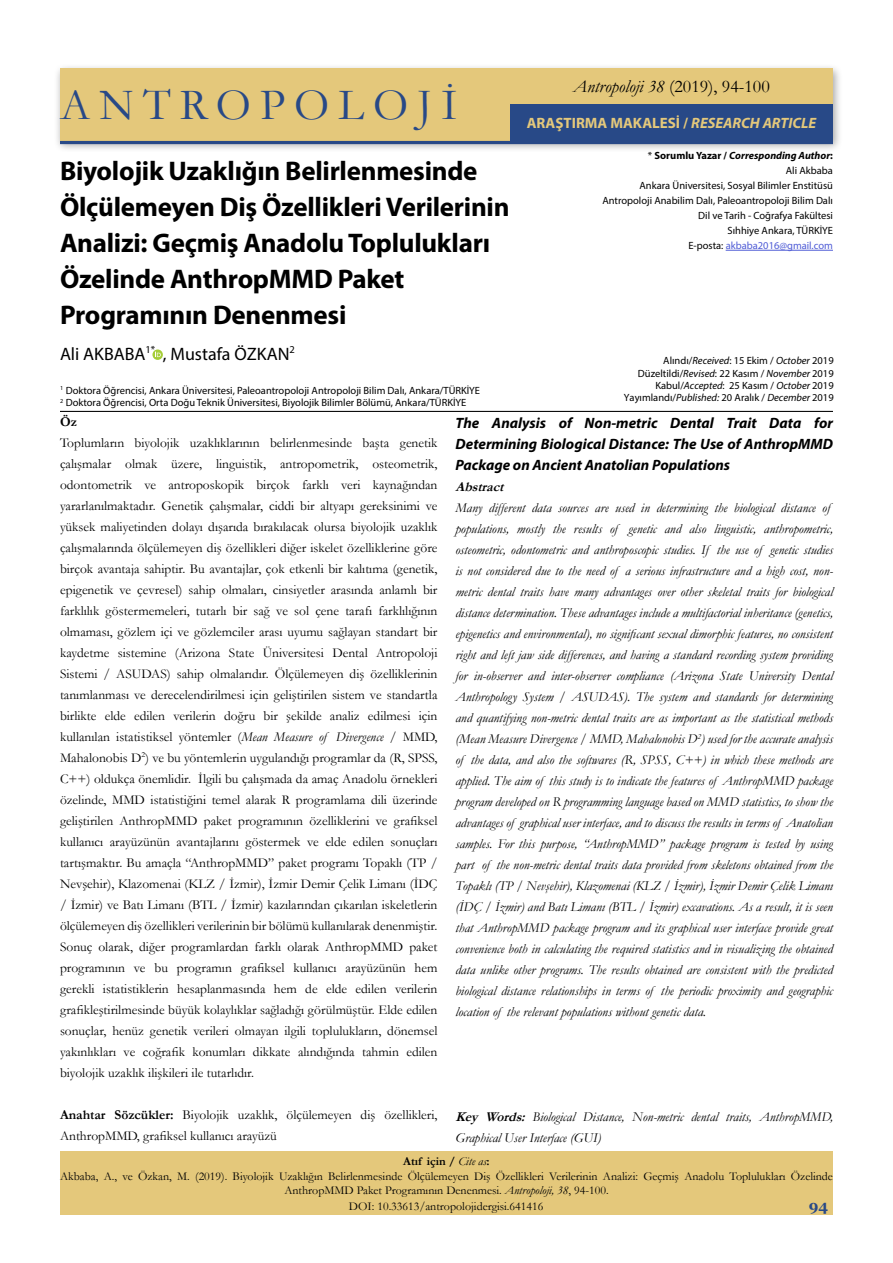
<style>
.page{position:relative;width:893px;height:1263px;background:#fff}
.page>*{position:absolute;margin:0;border:0;box-sizing:border-box;transform-origin:0 0}
.t1{font:45px "Garamond";letter-spacing:.2em;color:#284987}
.t2{font:700 27px/36px "Myriad Pro";letter-spacing:-.01em;color:#000}
.t3{font:italic 18px "Garamond";color:#000}
.t4{font:18px "Myriad Pro";color:#000}
.t5{font:italic 700 15px/21px "Myriad Pro";color:#000;text-align:justify}
.t6{font:700 15px "Myriad Pro";color:#e4c87b}
.t7{font:700 15px "Georgia";color:#294a87}
.t8{font:13.5px/21px "Garamond";color:#000;text-align:justify}
.t9{font:italic 13.5px/21px "Garamond";color:#000}
.t10{font:italic 700 13.5px "Garamond";color:#000}
.t11{font:700 13.5px "Garamond";color:#000}
.t12{font:12px/14.4px "Garamond";color:#000;text-align:center}
.t13{font:700 12px "Garamond";color:#000}
.t14{font:10.5px/12.5px "Myriad Pro";color:#000;text-align:right}
.t15{font:italic 700 10.5px "Myriad Pro";color:#000}
.t16{font:10.5px "Myriad Pro";color:#4f5cd6}
.s1{font-style:normal}
.s2{font-style:italic}
.s3{font-weight:400;font-style:normal}
.s4{color:#000}
.s5{font-weight:700}
.s6{font-weight:400;font-style:italic}
</style>
<div class="page">
<div style="left:54px;top:64px;width:789px;height:89px;background:#000;opacity:.35"></div>
<div style="left:60px;top:68px;width:773px;height:73px;background:#e4c87b"></div>
<hr style="left:60px;top:141px;width:773px;height:3px;background:#284987">
<hr style="left:726px;top:250px;width:107px;height:1px;background:#4f5cd6">
<hr style="left:60px;top:411px;width:773px;height:1px;background:#000">
<div style="left:510px;top:105px;width:323px;height:36px;background:#284987"></div>
<svg style="left:152px;top:349px;width:11px;height:11px"></svg>
<svg style="left:155px;top:351px;width:6px;height:6px"></svg>
<div style="left:60px;top:1151px;width:773px;height:64px;background:#e4c87b"></div>
<p class="t1" style="left:60px;top:75px;width:399px">ANTROPOLOJİ</p>
<p class="t3" style="left:573px;top:74px;width:198px">Antropoloji 38 <span class="s1">(2019), 94-100</span></p>
<p class="t2" style="left:60px;top:152px;width:451px">Biyolojik Uzaklığın Belirlenmesinde Ölçülemeyen Diş Özellikleri Verilerinin Analizi: Geçmiş Anadolu Toplulukları Özelinde AnthropMMD Paket Programının Denenmesi</p>
<p class="t4" style="left:60px;top:343px;width:236px">Ali AKBABA<sup>1*</sup> , Mustafa ÖZKAN<sup>2</sup></p>
<p class="t14" style="left:60px;top:384px;width:422px"><sup>1</sup> Doktora Öğrencisi, Ankara Üniversitesi, Paleoantropoloji Antropoloji Bilim Dalı, Ankara/TÜRKİYE</p>
<p class="t14" style="left:60px;top:396px;width:408px"><sup>2</sup> Doktora Öğrencisi, Orta Doğu Teknik Üniversitesi, Biyolojik Bilimler Bölümü, Ankara/TÜRKİYE</p>
<p class="t6" style="left:527px;top:114px;width:291px">ARAŞTIRMA MAKALESİ / <span class="s2">RESEARCH ARTICLE</span></p>
<p class="t15" style="left:648px;top:149px;width:187px"><span class="s3">*</span> <span class="s1">Sorumlu Yazar /</span> Corresponding Author<span class="s1">:</span></p>
<p class="t14" style="left:786px;top:164px;width:49px">Ali Akbaba</p>
<p class="t14" style="left:639px;top:179px;width:195px">Ankara Üniversitesi, Sosyal Bilimler Enstitüsü</p>
<p class="t14" style="left:602px;top:194px;width:232px">Antropoloji Anabilim Dalı, Paleoantropoloji Bilim Dalı</p>
<p class="t14" style="left:698px;top:209px;width:136px">Dil ve Tarih - Coğrafya Fakültesi</p>
<p class="t14" style="left:727px;top:224px;width:107px">Sıhhiye Ankara, TÜRKİYE</p>
<p class="t16" style="left:688px;top:239px;width:146px"><span class="s4">E-posta:</span> akbaba2016@gmail.com</p>
<p class="t14" style="left:624px;top:354px;width:211px">Alındı/<span class="s2">Received</span>: 15 Ekim / <span class="s2">October</span> 2019<br>Düzeltildi/<span class="s2">Revised</span>: 22 Kasım / <span class="s2">November</span> 2019<br>Kabul/<span class="s2">Accepted</span>: 25 Kasım / <span class="s2">October</span> 2019<br>Yayımlandı/<span class="s2">Published:</span> 20 Aralık / <span class="s2">December</span> 2019</p>
<p class="t11" style="left:60px;top:412px;width:19px">Öz</p>
<p class="t8" style="left:60px;top:432px;width:379px">Toplumların biyolojik uzaklıklarının belirlenmesinde başta genetik çalışmalar olmak üzere, linguistik, antropometrik, osteometrik, odontometrik ve antroposkopik birçok farklı veri kaynağından yararlanılmaktadır. Genetik çalışmalar, ciddi bir altyapı gereksinimi ve yüksek maliyetinden dolayı dışarıda bırakılacak olursa biyolojik uzaklık çalışmalarında ölçülemeyen diş özellikleri diğer iskelet özelliklerine göre birçok avantaja sahiptir. Bu avantajlar, çok etkenli bir kalıtıma (genetik, epigenetik ve çevresel) sahip olmaları, cinsiyetler arasında anlamlı bir farklılık göstermemeleri, tutarlı bir sağ ve sol çene tarafı farklılığının olmaması, gözlem içi ve gözlemciler arası uyumu sağlayan standart bir kaydetme sistemine (Arizona State Üniversitesi Dental Antropoloji Sistemi / ASUDAS) sahip olmalarıdır. Ölçülemeyen diş özelliklerinin tanımlanması ve derecelendirilmesi için geliştirilen sistem ve standartla birlikte elde edilen verilerin doğru bir şekilde analiz edilmesi için kullanılan istatistiksel yöntemler (<span class="s2">Mean Measure of Divergence</span> / MMD, Mahalonobis D<sup>2</sup>) ve bu yöntemlerin uygulandığı programlar da (R, SPSS, C++) oldukça önemlidir. İlgili bu çalışmada da amaç Anadolu örnekleri özelinde, MMD istatistiğini temel alarak R programlama dili üzerinde geliştirilen AnthropMMD paket programının özelliklerini ve grafiksel kullanıcı arayüzünün avantajlarını göstermek ve elde edilen sonuçları tartışmaktır. Bu amaçla “AnthropMMD” paket programı Topaklı (TP / Nevşehir), Klazomenai (KLZ / İzmir), İzmir Demir Çelik Limanı (İDÇ / İzmir) ve Batı Limanı (BTL / İzmir) kazılarından çıkarılan iskeletlerin ölçülemeyen diş özellikleri verilerinin bir bölümü kullanılarak denenmiştir.<br>Sonuç olarak, diğer programlardan farklı olarak AnthropMMD paket programının ve bu programın grafiksel kullanıcı arayüzünün hem gerekli istatistiklerin hesaplanmasında hem de elde edilen verilerin grafikleştirilmesinde büyük kolaylıklar sağladığı görülmüştür. Elde edilen sonuçlar, henüz genetik verileri olmayan ilgili toplulukların, dönemsel yakınlıkları ve coğrafik konumları dikkate alındığında tahmin edilen biyolojik uzaklık ilişkileri ile tutarlıdır.</p>
<p class="t8" style="left:60px;top:1104px;width:379px"><span class="s5">Anahtar Sözcükler:</span> Biyolojik uzaklık, ölçülemeyen diş özellikleri,<br>AnthropMMD, grafiksel kullanıcı arayüzü</p>
<p class="t13" style="left:403px;top:1153px;width:88px">Atıf için / <span class="s6">Cite as</span>:</p>
<p class="t12" style="left:60px;top:1168px;width:774px">Akbaba, A., ve Özkan, M. (2019). Biyolojik Uzaklığın Belirlenmesinde Ölçülemeyen Diş Özellikleri Verilerinin Analizi: Geçmiş Anadolu Toplulukları Özelinde<br>AnthropMMD Paket Programının Denenmesi. <span class="s2">Antropoloji, 38</span>, 94-100.</p>
<p class="t12" style="left:349px;top:1199px;width:196px">DOI: 10.33613/antropolojidergisi.641416</p>
<p class="t7" style="left:809px;top:1196px;width:21px">94</p>
<p class="t5" style="left:455px;top:412px;width:379px">The Analysis of Non-metric Dental Trait Data for Determining Biological Distance: The Use of AnthropMMD Package on Ancient Anatolian Populations</p>
<p class="t10" style="left:455px;top:478px;width:54px">Abstract</p>
<p class="t9" style="left:455px;top:497px;width:379px">Many different data sources are used in determining the biological distance of populations, mostly the results of genetic and also linguistic, anthropometric, osteometric, odontometric and anthroposcopic studies. If the use of genetic studies is not considered due to the need of a serious infrastructure and a high cost, non&shy;metric dental traits have many advantages over other skeletal traits for biological distance determination. These advantages include a multifactorial inheritance (genetics, epigenetics and environmental), no significant sexual dimorphic features, no consistent right and left jaw side differences, and having a standard recording system providing for in-observer and inter-observer compliance (Arizona State University Dental Anthropology System / ASUDAS). The system and standards for determining and quantifying non-metric dental traits are as important as the statistical methods (Mean Measure Divergence / MMD, Mahalonobis D<sup>2</sup>) used for the accurate analysis of the data, and also the softwares (R, SPSS, C++) in which these methods are applied. The aim of this study is to indicate the features of AnthropMMD package program developed on R programming language based on MMD statistics, to show the advantages of graphical user interface, and to discuss the results in terms of Anatolian samples. For this purpose, “AnthropMMD” package program is tested by using part of the non-metric dental traits data provided from skeletons obtained from the Topaklı (TP / Nevşehir), Klazomenai (KLZ / İzmir), İzmir Demir Çelik Limanı (İDÇ / İzmir) and Batı Limanı (BTL / İzmir) excavations. As a result, it is seen that AnthropMMD package program and its graphical user interface provide great convenience both in calculating the required statistics and in visualizing the obtained data unlike other programs. The results obtained are consistent with the predicted biological distance relationships in terms of the periodic proximity and geographic location of the relevant populations without genetic data.</p>
<p class="t9" style="left:455px;top:1106px;width:379px"><span class="s5">Key Words:</span> Biological Distance, Non-metric dental traits, AnthropMMD,<br>Graphical User Interface (GUI)</p>
</div>
